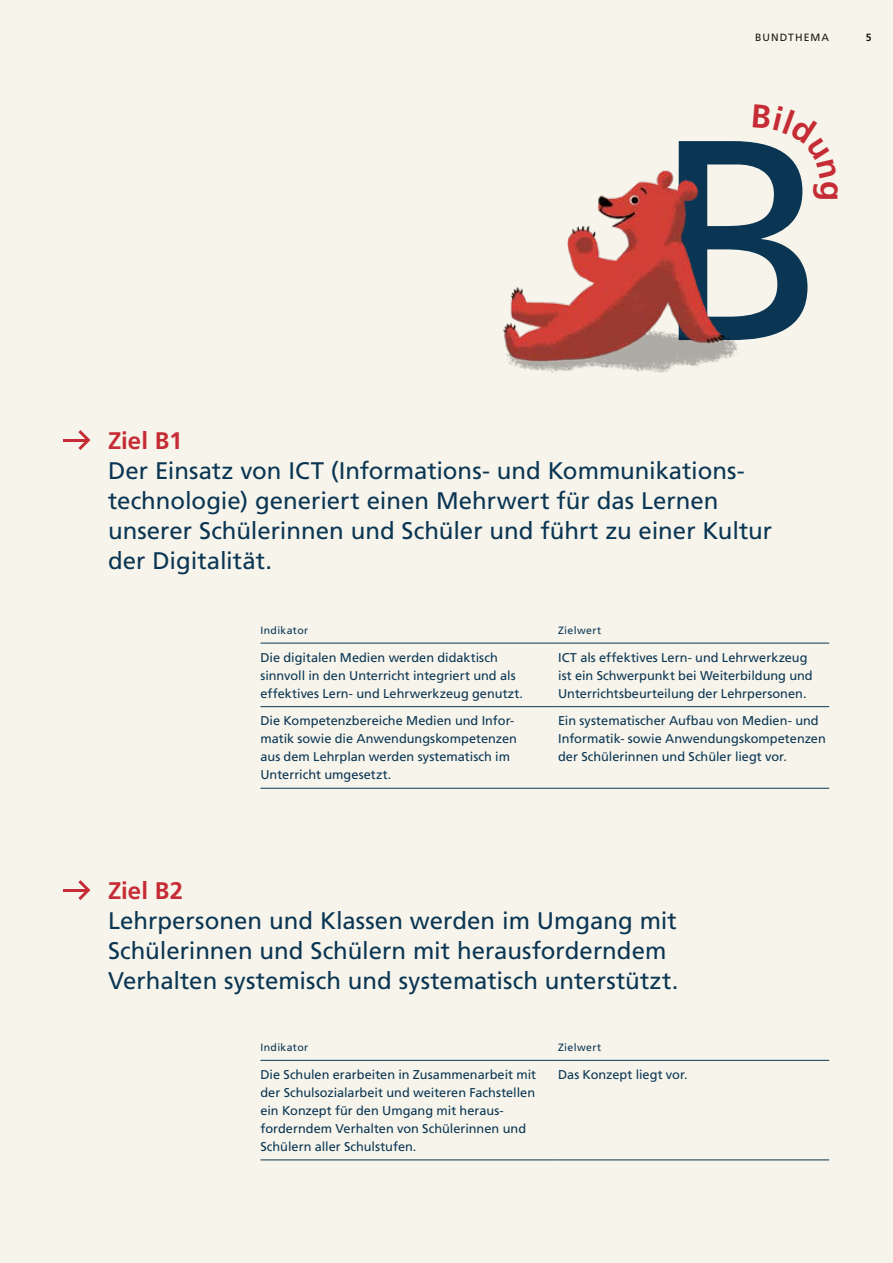
<style>
.page{position:relative;width:893px;height:1263px;background:#f7f4eb}
.page>*{position:absolute;margin:0;border:0;box-sizing:border-box;transform-origin:0 0}
.t1{font:285px "Frutiger LT Std";color:#0a3654}
.t2{font:700 33px "Frutiger LT Std";color:#c62c35}
.t3{font:24px/30px "Frutiger LT Std";color:#0a3654}
.t4{font:700 24px "Frutiger LT Std";color:#c62c35}
.t5{font:12.75px/18px "Frutiger LT Std";color:#0a3654}
.t6{font:10.5px "Frutiger LT Std";letter-spacing:.035em;color:#0a3654}
.t7{font:10.5px "Frutiger LT Std";color:#1e1814}
.t8{font:700 10.5px "Frutiger LT Std";color:#1e1814}
</style>
<div class="page">
<hr style="left:260px;top:643px;width:298px;height:1px;background:#0a3654">
<hr style="left:558px;top:643px;width:271px;height:1px;background:#0a3654">
<hr style="left:260px;top:706px;width:298px;height:1px;background:#0a3654">
<hr style="left:558px;top:706px;width:271px;height:1px;background:#0a3654">
<hr style="left:260px;top:788px;width:298px;height:1px;background:#0a3654">
<hr style="left:558px;top:788px;width:271px;height:1px;background:#0a3654">
<hr style="left:260px;top:1060px;width:298px;height:1px;background:#0a3654">
<hr style="left:558px;top:1060px;width:271px;height:1px;background:#0a3654">
<hr style="left:260px;top:1160px;width:298px;height:1px;background:#0a3654">
<hr style="left:558px;top:1160px;width:271px;height:1px;background:#0a3654">
<hr style="left:64px;top:439px;width:23px;height:2px;background:#c62c35">
<svg style="left:78px;top:430px;width:12px;height:20px"></svg>
<hr style="left:64px;top:889px;width:23px;height:2px;background:#c62c35">
<svg style="left:78px;top:880px;width:12px;height:20px"></svg>
<img style="left:503px;top:170px;width:235px;height:203px">
<p class="t7" style="left:755px;top:32px;width:26px">Bundthema</p>
<p class="t8" style="left:866px;top:32px;width:7px">5</p>
<h1 class="t1" style="left:655px;top:74px;width:176px">B</h1>
<h2 class="t2" style="left:851px;top:181px;width:22px;rotate:90deg">g</h2>
<h3 class="t4" style="left:108px;top:426px;width:76px">Ziel B1</h3>
<h3 class="t3" style="left:108px;top:456px;width:665px">Der Einsatz von ICT (I nformations- und Kommunikations&shy;technologie) generiert einen Mehrwert für das Lernen unserer Schülerinnen und Schüler und führt zu einer Kultur der Digitalität.</h3>
<p class="t6" style="left:260px;top:624px;width:49px">I ndikator</p>
<p class="t6" style="left:558px;top:624px;width:45px">Zielwert</p>
<p class="t5" style="left:260px;top:648px;width:264px">Die digitalen Medien werden didaktisch sinnvoll in den U nterricht integriert und als effektives Lern- und Lehrwerkzeug genutzt.</p>
<p class="t5" style="left:558px;top:648px;width:256px">I CT als effektives Lern- und Lehrwerkzeug ist ein Schwerpunkt bei Weiterbildung und<br>U nterrichtsbeurteilung der Lehrpersonen.</p>
<p class="t5" style="left:260px;top:712px;width:258px">Die Kompetenzbereiche Medien und I nfor&shy;matik sowie die Anwendungskompetenzen aus dem Lehrplan werden systematisch im -U nterricht umgesetzt.</p>
<p class="t5" style="left:558px;top:712px;width:269px">Ein systematischer Aufbau von Medien- und<br>-I nformatik- sowie Anwendungskompetenzen der Schülerinnen und Schüler liegt vor.</p>
<h3 class="t4" style="left:108px;top:876px;width:77px">Ziel B2</h3>
<h3 class="t3" style="left:108px;top:906px;width:572px">Lehrpersonen und Klassen werden im U mgang mit<br>Schülerinnen und Schülern mit herausforderndem<br>Verhalten systemisch und systematisch unterstützt.</h3>
<p class="t6" style="left:260px;top:1041px;width:49px">I ndikator</p>
<p class="t6" style="left:558px;top:1041px;width:45px">Zielwert</p>
<p class="t5" style="left:260px;top:1065px;width:277px">Die Schulen erarbeiten in Zusammenarbeit mit der Schulsozialarbeit und weiteren Fachstellen ein Konzept für den U mgang mit heraus&shy;forderndem Verhalten von Schülerinnen und Schülern aller Schulstufen.</p>
<p class="t5" style="left:558px;top:1065px;width:131px">Das Konzept liegt vor.</p>
</div>
